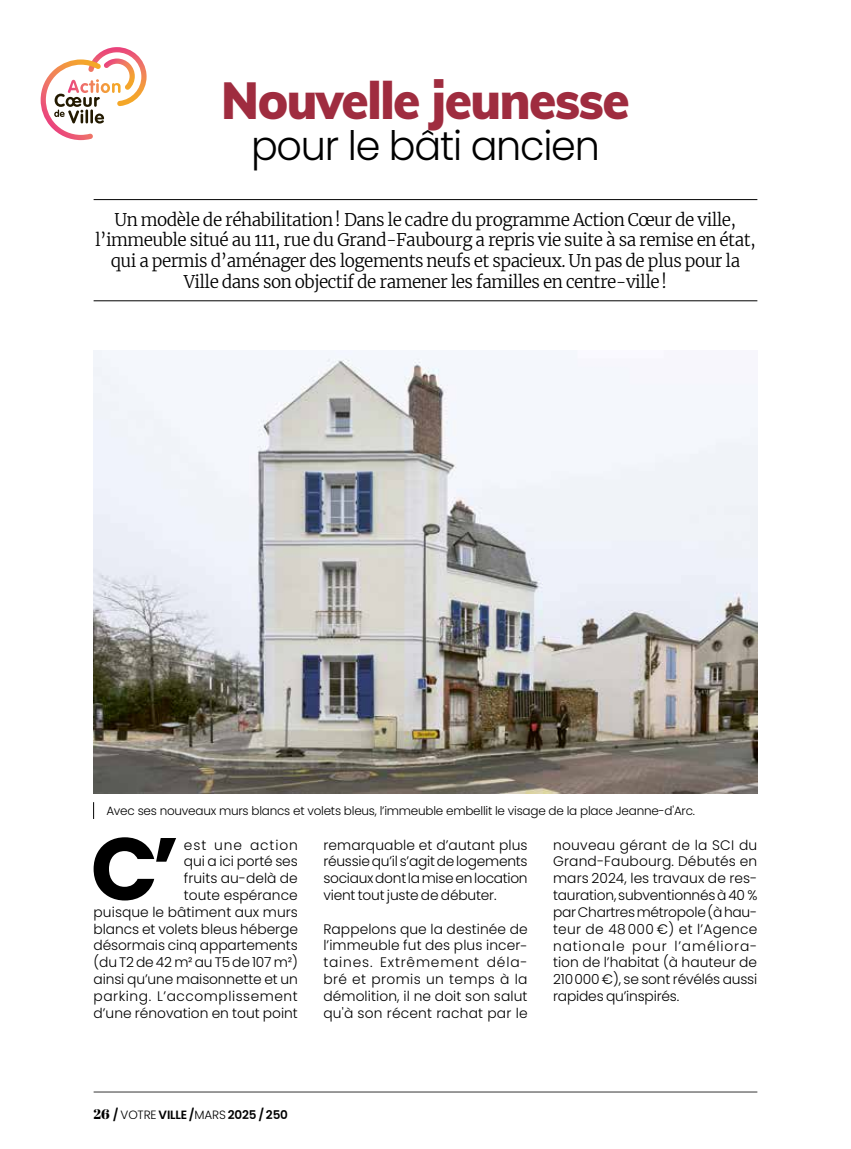
<style>
.page{position:relative;width:851px;height:1149px;background:#fff}
.page>*{position:absolute;margin:0;border:0;box-sizing:border-box;transform-origin:0 0}
.t1{font:700 88.35px "Poppins";color:#000}
.t2{font:900 51px "Muli";letter-spacing:-.03em;color:#9f2c3f}
.t3{font:300 40.5px "Poppins";letter-spacing:-.03em;color:#000}
.t4{font:300 17.25px/20.7px "Merriweather";letter-spacing:-.03em;color:#000;text-align:center}
.t5{font:300 13.8px/16.8px "Poppins";letter-spacing:-.005em;color:#000;text-align:justify}
.t6{font:300 12px "Poppins";letter-spacing:-.02em;color:#000}
.t7{font:600 12px "Poppins";letter-spacing:-.01em;color:#000}
.s1{font-family:"Abril Fatface";font-weight:400;font-size:13.8px}
.s2{font-weight:300}
</style>
<div class="page">
<hr style="left:94px;top:1091px;width:663px;height:1px;background:#000">
<svg style="left:41px;top:47px;width:105px;height:93px"></svg>
<hr style="left:94px;top:199px;width:663px;height:1px;background:#000">
<hr style="left:94px;top:300px;width:663px;height:1px;background:#000">
<img style="left:94px;top:351px;width:663px;height:442px">
<svg style="left:93px;top:802px;width:1px;height:16px"></svg>
<h2 class="t2" style="left:221px;top:63px;width:410px">Nouvelle jeunesse</h2>
<h3 class="t3" style="left:251px;top:122px;width:350px">pour le bâti ancien</h3>
<p class="t4" style="left:95px;top:208px;width:662px">Un modèle de réhabilitation ! Dans le cadre du programme Action Cœur de ville, l’immeuble situé au 111, rue du Grand-Faubourg a repris vie suite à sa remise en état, qui a permis d’aménager des logements neufs et spacieux. Un pas de plus pour la Ville dans son objectif de ramener les familles en centre-ville !</p>
<p class="t6" style="left:106px;top:803px;width:590px">Avec ses nouveaux murs blancs et volets bleus, l’immeuble embellit le visage de la place Jeanne-d'Arc.</p>
<h1 class="t1" style="left:91px;top:817px;width:90px">C’</h1>
<p class="t5" style="left:94px;top:836px;width:206px;text-align:right">est une action<br>qui a ici porté ses<br>fruits au-delà de<br>toute espérance<br>puisque le bâtiment aux murs blancs et volets bleus héberge désormais cinq appartements (du T2 de 42 m² au T5 de 107 m²) ainsi qu’une maisonnette et un parking. L’accomplissement d’une rénovation en tout point</p>
<p class="t5" style="left:323px;top:836px;width:206px">remarquable et d’autant plus réussie qu’il s’agit de logements sociaux dont la mise en location vient tout juste de débuter.</p>
<p class="t5" style="left:323px;top:920px;width:206px">Rappelons que la destinée de l’immeuble fut des plus incer&shy;taines. Extrêmement déla&shy;bré et promis un temps à la démolition, il ne doit son salut qu'à son récent rachat par le</p>
<p class="t5" style="left:553px;top:836px;width:206px">nouveau gérant de la SCI du Grand-Faubourg. Débutés en mars 2024, les travaux de res&shy;tauration, subventionnés à 40 % par Chartres métropole (à hau&shy;teur de 48 000 €) et l’Agence nationale pour l’améliora&shy;tion de l’habitat (à hauteur de 210000 €), se sont révélés aussi rapides qu’inspirés.</p>
<p class="t7" style="left:94px;top:1107px;width:196px"><span class="s1">26</span> / <span class="s2">VOTRE</span> VILLE/<span class="s2">MARS</span> 2025 / 250</p>
</div>
